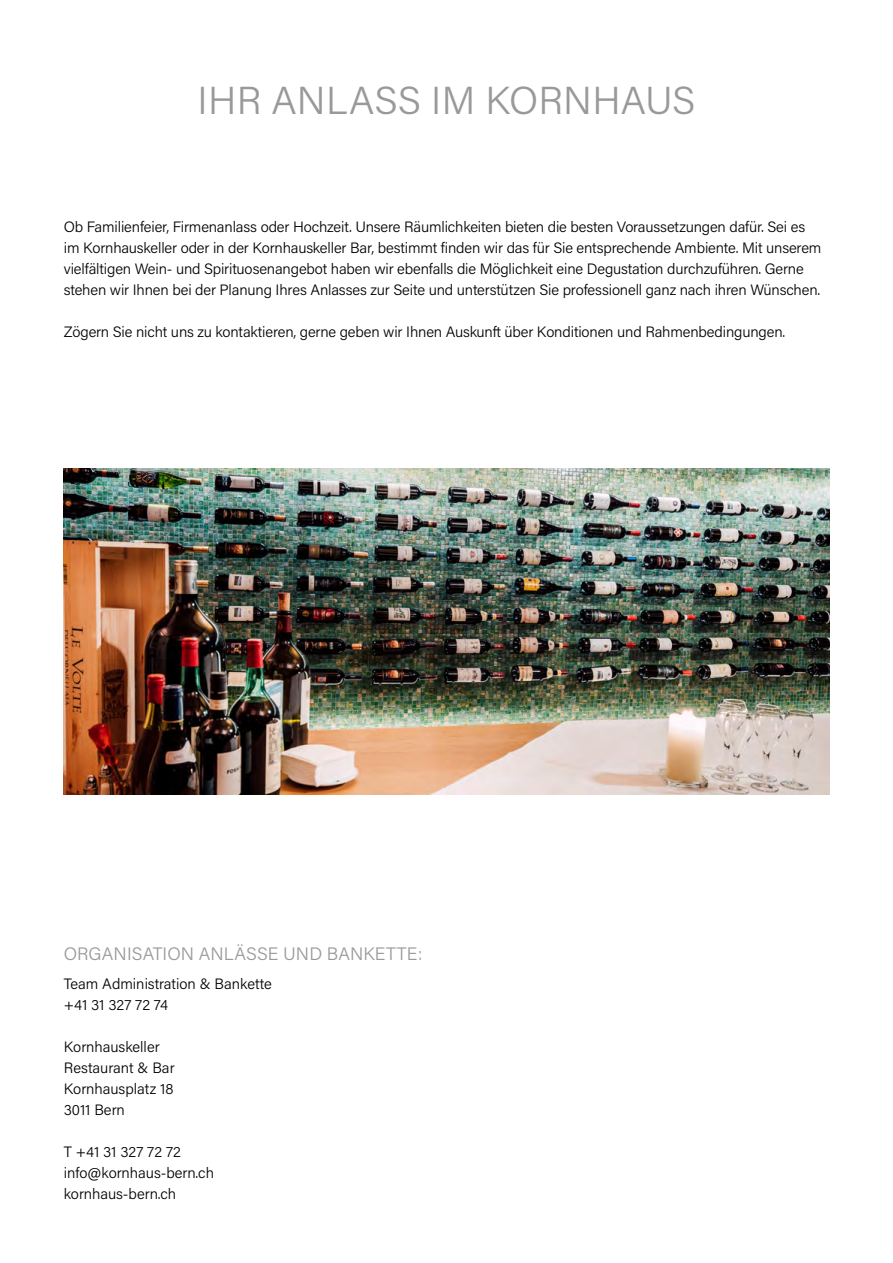
<style>
.page{position:relative;width:893px;height:1263px;background:#fff}
.page>*{position:absolute;margin:0;border:0;box-sizing:border-box;transform-origin:0 0}
.t1{font:300 39px "Acumin Pro";letter-spacing:.005em;color:#99989a}
.t2{font:300 18px "Acumin Pro";letter-spacing:.005em;color:#99989a}
.t3{font:300 15px/21px "Acumin Pro";letter-spacing:-.01em;color:#000}
</style>
<div class="page">
<img style="left:64px;top:469px;width:765px;height:325px">
<h1 class="t1" style="left:198px;top:73px;width:499px">IHR ANLASS IM KORNHAUS</h1>
<p class="t3" style="left:64px;top:216px;width:759px">Ob Familienfeier, Firmenanlass oder Hochzeit. Unsere Räumlichkeiten bieten die besten Voraussetzungen dafür. Sei es im Kornhauskeller oder in der Kornhauskeller Bar, bestimmt finden wir das für Sie entsprechende Ambiente. Mit unserem vielfältigen Wein- und Spirituosenangebot haben wir ebenfalls die Möglichkeit eine Degustation durchzuführen. Gerne stehen wir Ihnen bei der Planung Ihres Anlasses zur Seite und unterstützen Sie professionell ganz nach ihren Wünschen.</p>
<p class="t3" style="left:64px;top:321px;width:723px">Zögern Sie nicht uns zu kontaktieren, gerne geben wir Ihnen Auskunft über Konditionen und Rahmenbedingungen.</p>
<p class="t2" style="left:64px;top:941px;width:360px">ORGANISATION ANLÄSSE UND BANKETTE:</p>
<p class="t3" style="left:64px;top:973px;width:210px">Team Administration &amp; Bankette +41 31 327 72 74</p>
<p class="t3" style="left:64px;top:1036px;width:112px">Kornhauskeller<br>Restaurant &amp; Bar<br>Kornhausplatz 18<br>3011 Bern</p>
<p class="t3" style="left:64px;top:1141px;width:152px">T +41 31 327 72 72 info@kornhaus-bern.ch kornhaus-bern.ch</p>
</div>
